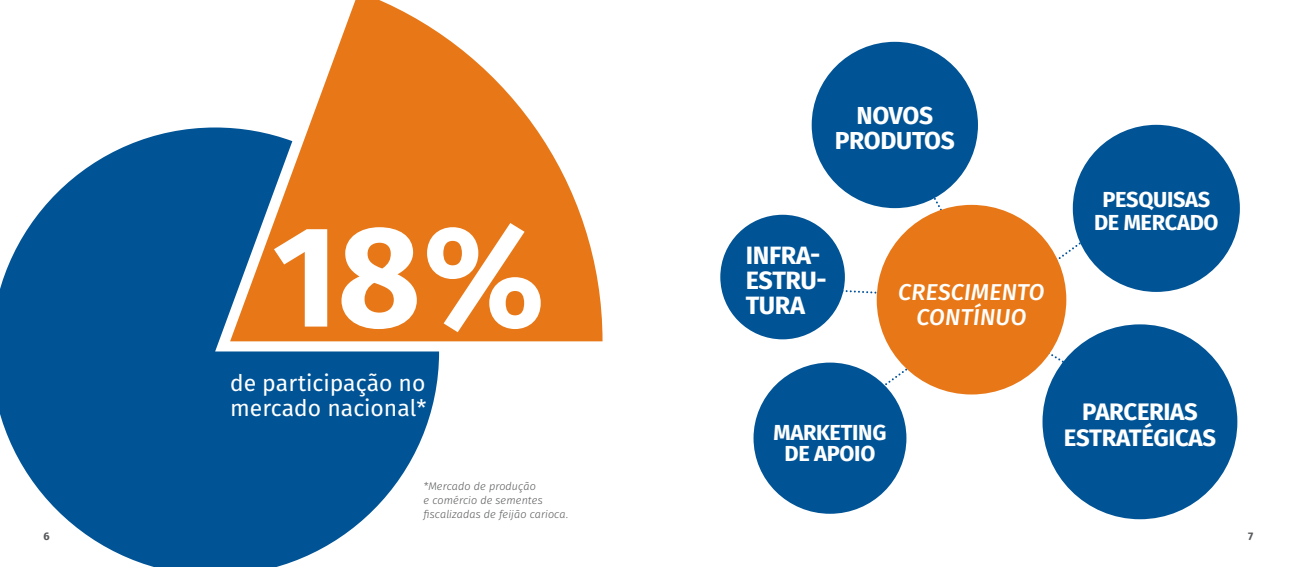
<style>
.page{position:relative;width:1304px;height:567px;background:#fff}
.page>*{position:absolute;margin:0;border:0;box-sizing:border-box;transform-origin:0 0}
.t1{font:700 144px "Fira Sans OT";color:#fff}
.t2{font:700 25px/25px "Fira Sans OT";letter-spacing:-.015em;color:#fff}
.t3{font:700 24.6px/24.6px "Fira Sans OT";letter-spacing:-.015em;color:#fff;text-align:center}
.t4{font:700 23.8px/25.8px "Fira Sans OT";letter-spacing:-.015em;color:#fff;text-align:center}
.t5{font:22.9px/25.7px "Fira Sans OT";color:#fff}
.t6{font:italic 22.9px/25.4px "Fira Sans OT Medium";letter-spacing:.01em;color:#fff;text-align:center}
.t7{font:700 21.7px/23.6px "Fira Sans OT";letter-spacing:-.015em;color:#fff;text-align:center}
.t8{font:italic 11px/14px "Fira Sans OT Light";color:#58595b}
.t9{font:700 11px "Fira Sans OT";color:#58595b}
</style>
<div class="page">
<svg style="left:0;top:127px;width:439px;height:440px;fill:#005496"></svg>
<svg style="left:230px;top:0;width:373px;height:341px;fill:#e87817"></svg>
<svg style="left:877px;top:234px;width:215px;height:158px"></svg>
<svg style="left:919px;top:182px;width:37px;height:39px"></svg>
<svg style="left:1032px;top:333px;width:48px;height:40px"></svg>
<svg style="left:842px;top:288px;width:36px;height:8px"></svg>
<div style="left:720px;top:215px;width:125px;height:124px;background:#005496;border-radius:50%"></div>
<div style="left:812px;top:42px;width:166px;height:166px;background:#005496;border-radius:50%"></div>
<div style="left:1042px;top:324px;width:195px;height:195px;background:#005496;border-radius:50%"></div>
<div style="left:1073px;top:125px;width:167px;height:167px;background:#005496;border-radius:50%"></div>
<div style="left:753px;top:363px;width:153px;height:151px;background:#005496;border-radius:50%"></div>
<div style="left:877px;top:205px;width:189px;height:189px;background:#e87817;border-radius:50%"></div>
<h1 class="t1" style="left:273px;top:175px;width:275px">18%</h1>
<h3 class="t5" style="left:230px;top:371px;width:198px">de participação no mercado nacional*</h3>
<p class="t8" style="left:424px;top:480px;width:147px">*Mercado de produção<br>e comércio de sementes fiscalizadas de feijão carioca.</p>
<h3 class="t3" style="left:835px;top:105px;width:122px">NOVOS<br>PRODUTOS</h3>
<h2 class="t2" style="left:746px;top:244px;width:82px">INFRA-<br>ESTRU-<br>TURA</h2>
<h3 class="t6" style="left:898px;top:281px;width:148px">CRESCIMENTO<br>CONTÍNUO</h3>
<h3 class="t7" style="left:1094px;top:189px;width:126px">PESQUISAS<br>DE MERCADO</h3>
<h3 class="t7" style="left:773px;top:423px;width:115px;line-height:21.7px">MARKETING<br>DE APOIO</h3>
<h3 class="t4" style="left:1064px;top:401px;width:154px">PARCERIAS<br>ESTRATÉGICAS</h3>
<p class="t9" style="left:43px;top:529px;width:8px">6</p>
<p class="t9" style="left:1248px;top:529px;width:7px">7</p>
</div>
